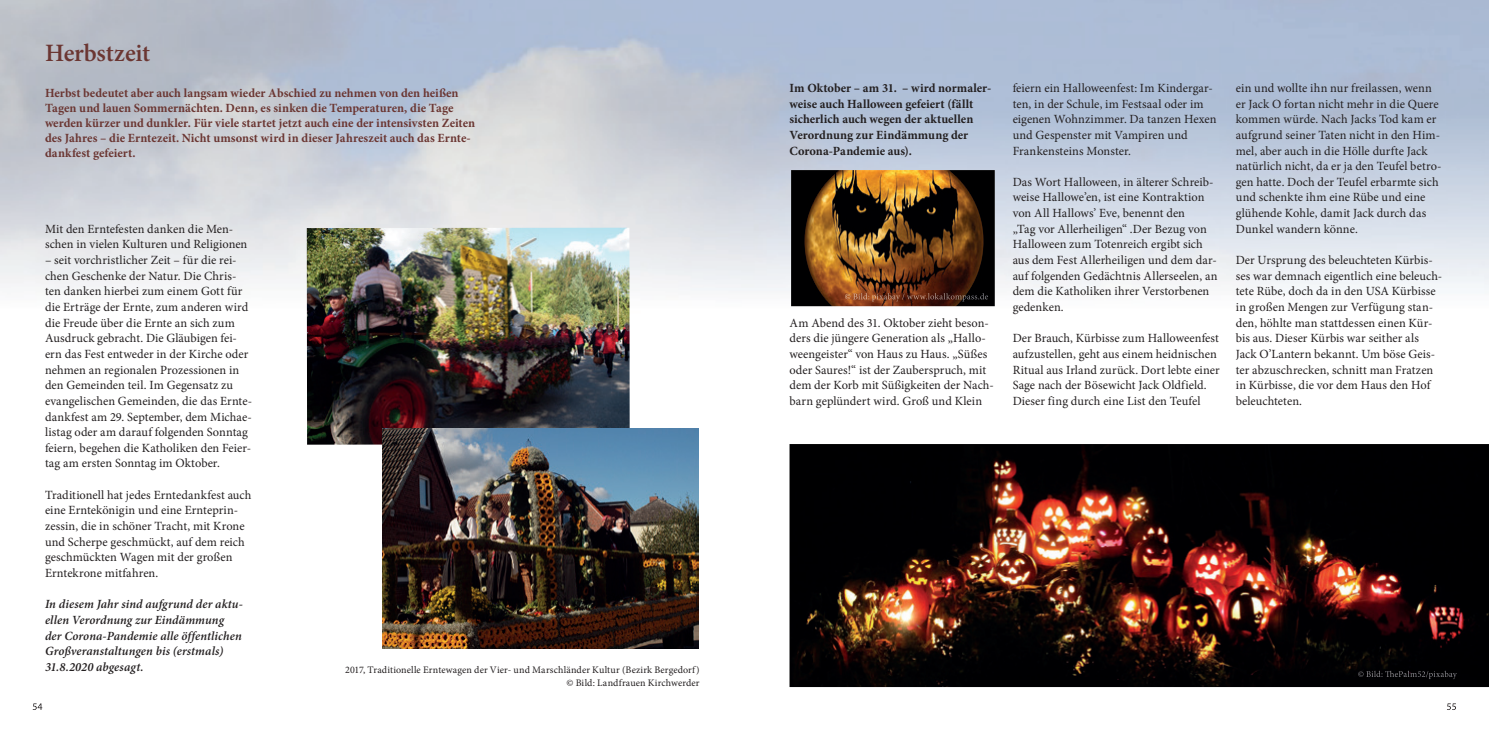
<style>
.page{position:relative;width:1489px;height:745px;background:#fff}
.page>*{position:absolute;margin:0;border:0;box-sizing:border-box;transform-origin:0 0}
.t1{font:600 25px "Minion Pro";letter-spacing:-.01em;color:#6b3632}
.t2{font:12.5px/15.6px "Minion Pro";color:#231f20}
.t3{font:700 12.5px/15px "Minion Pro";color:#6b3632}
.t4{font:italic 600 12.5px/15.6px "Minion Pro";letter-spacing:.01em;color:#231f20}
.t5{font:700 12.5px/15.6px "Minion Pro";color:#231f20}
.t6{font:10px/12.5px "Minion Pro";letter-spacing:.01em;color:#231f20;text-align:right}
</style>
<div class="page">
<img style="left:0;top:0;width:1488px;height:710px">
<svg style="left:1446px;top:703px;width:9px;height:6px"></svg>
<svg style="left:33px;top:703px;width:9px;height:6px"></svg>
<img style="left:791px;top:170px;width:203px;height:136px">
<img style="left:307px;top:227px;width:322px;height:217px">
<img style="left:845px;top:293px;width:143px;height:8px">
<img style="left:789px;top:444px;width:699px;height:242px">
<img style="left:1358px;top:670px;width:98px;height:8px">
<img style="left:382px;top:428px;width:316px;height:219px">
<h1 class="t1" style="left:45px;top:36px;width:107px">Herbstzeit</h1>
<p class="t3" style="left:45px;top:85px;width:431px">Herbst bedeutet aber auch langsam wieder Abschied zu nehmen von den heißen Tagen und lauen Sommernächten. Denn, es sinken die Temperaturen, die Tage werden kürzer und dunkler. Für viele startet jetzt auch eine der intensivsten Zeiten des Jahres – die Erntezeit. Nicht umsonst wird in dieser Jahreszeit auch das Ernte&shy;dankfest gefeiert.</p>
<p class="t2" style="left:45px;top:221px;width:204px">Mit den Erntefesten danken die Men&shy;schen in vielen Kulturen und Religionen</p>
<p class="t2" style="left:45px;top:252px;width:209px">– seit vorchristlicher Zeit – für die rei&shy;chen Geschenke der Natur. Die Chris&shy;ten danken hierbei zum einem Gott für die Erträge der Ernte, zum anderen wird die Freude über die Ernte an sich zum Ausdruck gebracht. Die Gläubigen fei&shy;ern das Fest entweder in der Kirche oder nehmen an regionalen Prozessionen in den Gemeinden teil. Im Gegensatz zu evangelischen Gemeinden, die das Ernte&shy;dankfest am 29. September, dem Michae&shy;listag oder am darauf folgenden Sonntag feiern, begehen die Katholiken den Feier&shy;tag am ersten Sonntag im Oktober.</p>
<p class="t2" style="left:45px;top:486px;width:208px">Traditionell hat jedes Erntedankfest auch eine Erntekönigin und eine Ernteprin&shy;zessin, die in schöner Tracht, mit Krone und Scherpe geschmückt, auf dem reich geschmückten Wagen mit der großen Erntekrone mitfahren.</p>
<p class="t4" style="left:45px;top:596px;width:199px">In diesem Jahr sind aufgrund der aktu&shy;ellen Verordnung zur Eindämmung der Corona-Pandemie alle öffentlichen Großveranstaltungen bis (erstmals)<br>31.8.2020 abgesagt.</p>
<p class="t6" style="left:345px;top:663px;width:356px">2017, Traditionelle Erntewagen der Vier- und Marschländer Kultur (Bezirk Bergedorf) © Bild: Landfrauen Kirchwerder</p>
<p class="t5" style="left:789px;top:80px;width:203px">Im Oktober – am 31. – wird normaler&shy;weise auch Halloween gefeiert (fällt sicherlich auch wegen der aktuellen<br>Verordnung zur Eindämmung der<br>Corona-Pandemie aus).</p>
<p class="t2" style="left:789px;top:315px;width:206px">Am Abend des 31. Oktober zieht beson&shy;ders die jüngere Generation als „Hallo&shy;weengeister“ von Haus zu Haus. „Süßes oder Saures!“ ist der Zauberspruch, mit dem der Korb mit Süßigkeiten der Nach&shy;barn geplündert wird. Groß und Klein</p>
<p class="t2" style="left:1012px;top:80px;width:205px">feiern ein Halloweenfest: Im Kindergar&shy;ten, in der Schule, im Festsaal oder im eigenen Wohnzimmer. Da tanzen Hexen und Gespenster mit Vampiren und Frankensteins Monster.</p>
<p class="t2" style="left:1012px;top:174px;width:206px">Das Wort Halloween, in älterer Schreib&shy;weise Hallowe’en, ist eine Kontraktion von All Hallows’ Eve, benennt den<br>„Tag vor Allerheiligen“ .Der Bezug von Halloween zum Totenreich ergibt sich aus dem Fest Allerheiligen und dem dar&shy;auf folgenden Gedächtnis Allerseelen, an dem die Katholiken ihrer Verstorbenen gedenken.</p>
<p class="t2" style="left:1012px;top:330px;width:208px">Der Brauch, Kürbisse zum Halloweenfest aufzustellen, geht aus einem heidnischen Ritual aus Irland zurück. Dort lebte einer Sage nach der Bösewicht Jack Oldfield.<br>Dieser fing durch eine List den Teufel</p>
<p class="t2" style="left:1235px;top:80px;width:207px">ein und wollte ihn nur freilassen, wenn er Jack O fortan nicht mehr in die Quere kommen würde. Nach Jacks Tod kam er aufgrund seiner Taten nicht in den Him&shy;mel, aber auch in die Hölle durfte Jack natürlich nicht, da er ja den Teufel betro&shy;gen hatte. Doch der Teufel erbarmte sich und schenkte ihm eine Rübe und eine glühende Kohle, damit Jack durch das Dunkel wandern könne.</p>
<p class="t2" style="left:1235px;top:252px;width:208px">Der Ursprung des beleuchteten Kürbis&shy;ses war demnach eigentlich eine beleuch&shy;tete Rübe, doch da in den USA Kürbisse in großen Mengen zur Verfügung stan&shy;den, höhlte man stattdessen einen Kür&shy;bis aus. Dieser Kürbis war seither als Jack O’Lantern bekannt. Um böse Geis&shy;ter abzuschrecken, schnitt man Fratzen in Kürbisse, die vor dem Haus den Hof beleuchteten.</p>
</div>
